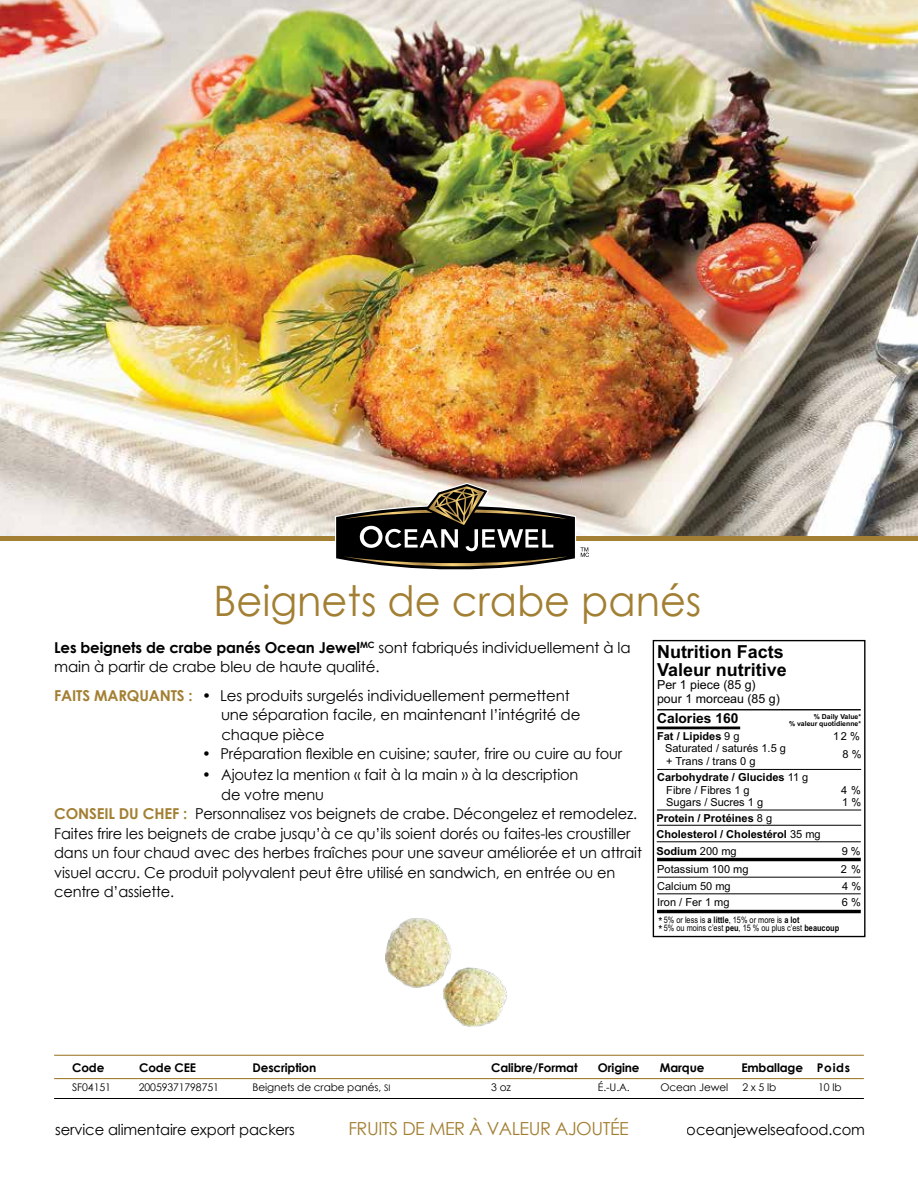
<style>
.page{position:relative;width:918px;height:1188px;background:#fff}
.page>*{position:absolute;margin:0;border:0;box-sizing:border-box;transform-origin:0 0}
.t1{font:42px "Century Gothic";color:#a27f32;scale:.95 1}
.t2{font:700 18px/18px "Arial";color:#000}
.t3{font:18px "Century Gothic";letter-spacing:-.025em;color:#a27f32}
.t4{font:15px/19.5px "Century Gothic";letter-spacing:-.01em;color:#000}
.t5{font:700 13.8px "Arial";color:#000}
.t6{font:12.45px/14.9px "Arial";color:#000}
.t7{font:700 12px "Century Gothic";letter-spacing:-.01em;color:#000}
.t8{font:700 11.1px/16.5px "Arial";color:#000}
.t9{font:11.1px/12.5px "Arial";color:#000}
.t10{font:10.5px "Century Gothic";letter-spacing:-.01em;color:#000}
.t11{font:9px/8.2px "Arial Narrow";color:#000}
.t12{font:700 6.9px/6.9px "Arial";color:#000;text-align:right}
.s1{font-weight:700}
.s2{font-weight:700;color:#a27f32}
.s3{font-weight:400}
.s4{font-size:12.45px}
.s5{font-size:9px}
</style>
<div class="page">
<img style="left:0;top:0;width:918px;height:536px">
<hr style="left:54px;top:1078px;width:810px;height:1px;background:#a27f32">
<hr style="left:54px;top:1098px;width:810px;height:1px;background:#000">
<hr style="left:54px;top:1055px;width:810px;height:1px;background:#a27f32">
<div style="left:0;top:536px;width:918px;height:5px;background:#a27f32"></div>
<svg style="left:334px;top:482px;width:255px;height:88px"></svg>
<div style="left:653px;top:640px;width:213px;height:297px;border:1px solid #000"></div>
<hr style="left:657px;top:727px;width:83px;height:2px;background:#000">
<hr style="left:657px;top:858px;width:204px;height:3px;background:#000">
<hr style="left:657px;top:910px;width:204px;height:3px;background:#000">
<hr style="left:657px;top:709px;width:204px;height:1px;background:#000">
<hr style="left:657px;top:769px;width:204px;height:1px;background:#000">
<hr style="left:657px;top:810px;width:204px;height:1px;background:#000">
<hr style="left:657px;top:825px;width:204px;height:1px;background:#000">
<hr style="left:657px;top:877px;width:204px;height:1px;background:#000">
<hr style="left:657px;top:893px;width:204px;height:1px;background:#000">
<hr style="left:657px;top:841px;width:204px;height:1px;background:#000">
<img style="left:385px;top:918px;width:122px;height:109px">
<h1 class="t1" style="left:214px;top:572px;width:515px">Beignets de crabe panés</h1>
<p class="t4" style="left:54px;top:637px;width:578px"><span class="s1">Les beignets de crabe panés Ocean Jewel</span><sup>MC</sup> sont fabriqués individuellement à la main à partir de crabe bleu de haute qualité.</p>
<p class="t4" style="left:221px;top:685px;width:361px;text-indent:-167px"><span class="s2">FAITS MARQUANTS :</span> • Les produits surgelés individuellement permettent une séparation facile, en maintenant l’intégrité de chaque pièce</p>
<p class="t4" style="left:202px;top:744px;width:422px">• Préparation flexible en cuisine; sauter, frire ou cuire au four</p>
<p class="t4" style="left:202px;top:765px;width:378px">• Ajoutez la mention « fait à la main » à la description</p>
<p class="t4" style="left:221px;top:784px;width:104px">de votre menu</p>
<p class="t4" style="left:54px;top:804px;width:584px"><span class="s2">CONSEIL DU CHEF :</span> Personnalisez vos beignets de crabe. Décongelez et remodelez.</p>
<p class="t4" style="left:54px;top:823px;width:578px">Faites frire les beignets de crabe jusqu’à ce qu’ils soient dorés ou faites-les croustiller</p>
<p class="t4" style="left:54px;top:843px;width:589px">dans un four chaud avec des herbes fraîches pour une saveur améliorée et un attrait</p>
<p class="t4" style="left:54px;top:862px;width:563px">visuel accru. Ce produit polyvalent peut être utilisé en sandwich, en entrée ou en</p>
<p class="t4" style="left:54px;top:882px;width:122px">centre d’assiette.</p>
<p class="t2" style="left:657px;top:642px;width:131px">Nutrition Facts<br>Valeur nutritive</p>
<p class="t6" style="left:657px;top:677px;width:124px">Per 1 piece (85 g) pour 1 morceau (85 g)</p>
<p class="t5" style="left:657px;top:709px;width:83px">Calories 160</p>
<p class="t8" style="left:657px;top:728px;width:84px">Fat / Lipides <span class="s3">9 g</span></p>
<p class="t9" style="left:833px;top:730px;width:28px">12%</p>
<p class="t9" style="left:665px;top:742px;width:122px">Saturated / saturés 1.5 g + Trans / trans 0 g</p>
<p class="t8" style="left:666px;top:771px;width:144px;line-height:12.5px;text-indent:-9px">Carbohydrate / Glucides <span class="s3">11 g<br>Fibre / Fibres 1 g</span></p>
<p class="t12" style="left:789px;top:713px;width:74px">% Daily Value*<br>% valeur quotidienne*</p>
<p class="t9" style="left:843px;top:748px;width:21px">8 %</p>
<p class="t9" style="left:841px;top:784px;width:21px">4 %</p>
<p class="t9" style="left:666px;top:796px;width:98px">Sugars / Sucres 1 g</p>
<p class="t9" style="left:842px;top:796px;width:21px">1 %</p>
<p class="t8" style="left:656px;top:810px;width:166px">Protein / Protéines <span class="s3">8 g<br></span>Cholesterol / Cholestérol <span class="s3">35 mg<br></span>Sodium <span class="s3">200 mg</span></p>
<p class="t9" style="left:842px;top:845px;width:20px">9 %</p>
<p class="t9" style="left:657px;top:863px;width:93px">Potassium 100 mg</p>
<p class="t9" style="left:841px;top:863px;width:22px">2 %</p>
<p class="t9" style="left:657px;top:879px;width:75px">Calcium 50 mg</p>
<p class="t9" style="left:842px;top:879px;width:21px">4 %</p>
<p class="t9" style="left:657px;top:896px;width:74px">Iron / Fer 1 mg</p>
<p class="t9" style="left:842px;top:896px;width:21px">6 %</p>
<p class="t11" style="left:658px;top:915px;width:182px"><span class="s4">*</span> 5% or less is <span class="s1">a little</span>, 15% or more is <span class="s1">a lot<br></span><span class="s4">*</span> 5% ou moins c’est <span class="s1">peu</span>, 15 % ou plus c’est <span class="s1">beaucoup</span></p>
<p class="t7" style="left:72px;top:1058px;width:34px">Code</p>
<p class="t7" style="left:139px;top:1058px;width:58px">Code CEE</p>
<p class="t7" style="left:253px;top:1058px;width:65px">Description</p>
<p class="t7" style="left:491px;top:1058px;width:88px">Calibre/Format</p>
<p class="t7" style="left:598px;top:1058px;width:43px">Origine</p>
<p class="t7" style="left:660px;top:1058px;width:46px">Marque</p>
<p class="t7" style="left:741px;top:1058px;width:110px">Emballage Poids</p>
<p class="t10" style="left:72px;top:1080px;width:40px">SF04151</p>
<p class="t10" style="left:139px;top:1080px;width:82px">20059371798751</p>
<p class="t10" style="left:252px;top:1080px;width:139px">Beignets de crabe panés, <span class="s5">SI</span></p>
<p class="t10" style="left:491px;top:1080px;width:21px">3 oz</p>
<p class="t10" style="left:598px;top:1080px;width:33px">É.-U.A.</p>
<p class="t10" style="left:660px;top:1080px;width:69px">Ocean Jewel</p>
<p class="t10" style="left:742px;top:1080px;width:35px">2 x 5 lb</p>
<p class="t10" style="left:818px;top:1080px;width:25px">10 lb</p>
<p class="t4" style="left:687px;top:1119px;width:180px">oceanjewelseafood.com</p>
<p class="t4" style="left:55px;top:1119px;width:241px">service alimentaire export packers</p>
<p class="t3" style="left:348px;top:1116px;width:282px">FRUITS DE MER À VALEUR AJOUTÉE</p>
</div>
